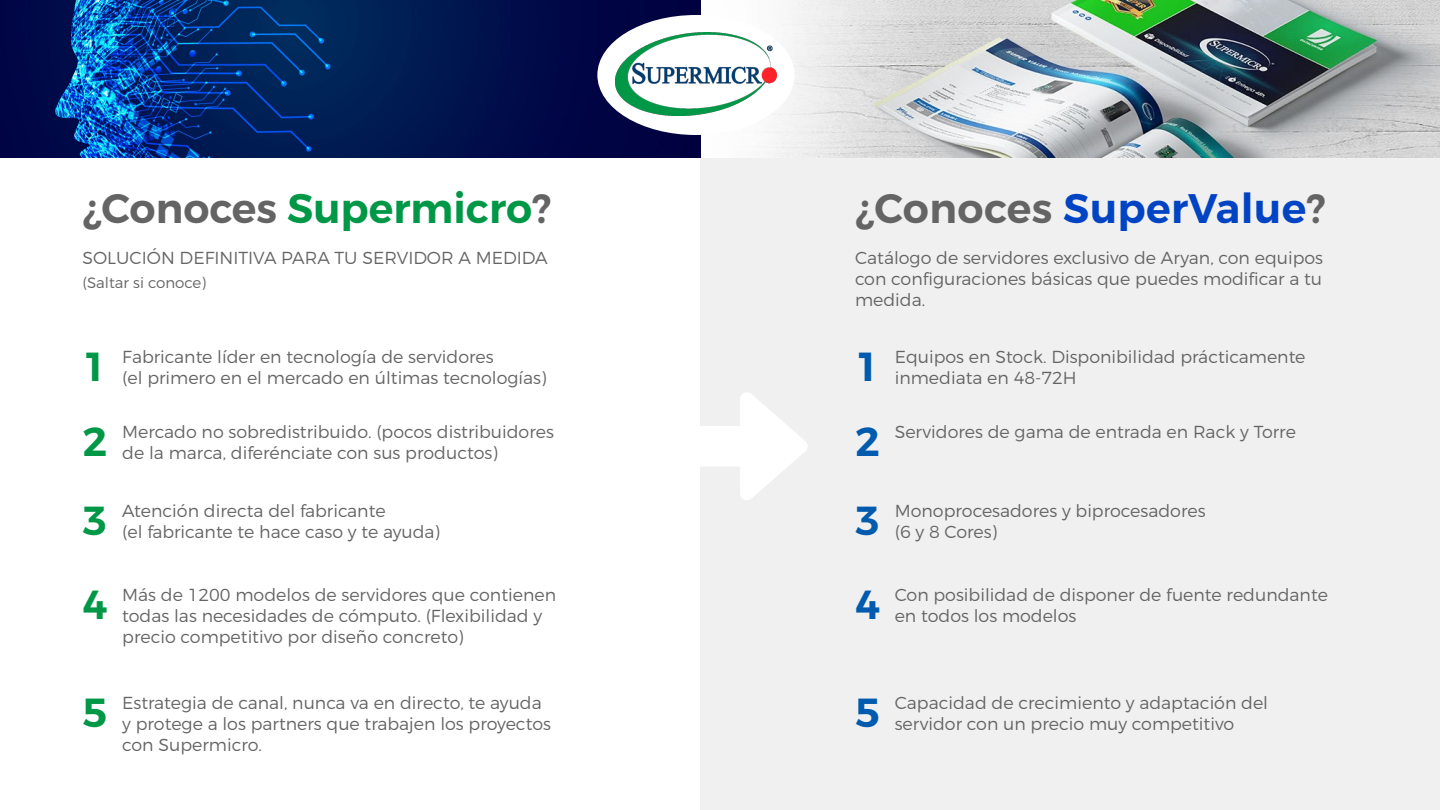
<style>
.page{position:relative;width:1440px;height:810px;background:#fff}
.page>*{position:absolute;margin:0;border:0;box-sizing:border-box;transform-origin:0 0}
.t1{font:600 41.25px "Montserrat";color:#009746}
.t2{font:600 41.25px "Montserrat";letter-spacing:.01em;color:#0044c3}
.t3{font:600 40.5px "Montserrat";color:#009746}
.t4{font:600 40.5px "Montserrat";color:#005aae}
.t5{font:300 17.4px/20.9px "Montserrat";color:#646464}
.t6{font:300 15px "Montserrat";color:#646464}
.s1{color:#646464}
</style>
<div class="page">
<div style="left:700px;top:0;width:740px;height:810px;background:#f0f0f0"></div>
<img style="left:700px;top:0;width:740px;height:157px">
<img style="left:0;top:0;width:700px;height:157px">
<svg style="left:700px;top:393px;width:107px;height:107px"></svg>
<div style="left:597px;top:15px;width:198px;height:120px;background:#fff;border-radius:50%"></div>
<img style="left:616px;top:33px;width:160px;height:82px">
<h1 class="t1" style="left:82px;top:183px;width:470px"><span class="s1">¿Conoces</span> Supermicro<span class="s1">?</span></h1>
<p class="t5" style="left:82px;top:247px;width:467px">SOLUCIÓN DEFINITIVA PARA TU SERVIDOR A MEDIDA</p>
<p class="t6" style="left:82px;top:273px;width:125px">(Saltar si conoce)</p>
<h1 class="t2" style="left:855px;top:183px;width:472px"><span class="s1">¿Conoces</span> SuperValue<span class="s1">?</span></h1>
<p class="t5" style="left:855px;top:247px;width:470px;text-align:justify">Catálogo de servidores exclusivo de Aryan, con equipos con configuraciones básicas que puedes modificar a tu medida.</p>
<h2 class="t3" style="left:82px;top:342px;width:26px">1</h2>
<p class="t5" style="left:122px;top:346px;width:426px">Fabricante líder en tecnología de servidores<br>(el primero en el mercado en últimas tecnologías)</p>
<h2 class="t4" style="left:855px;top:342px;width:26px">1</h2>
<p class="t5" style="left:895px;top:346px;width:412px">Equipos en Stock. Disponibilidad prácticamente inmediata en 48-72H</p>
<h2 class="t3" style="left:82px;top:417px;width:26px">2</h2>
<p class="t5" style="left:122px;top:421px;width:433px">Mercado no sobredistribuido. (pocos distribuidores de la marca, diferénciate con sus productos)</p>
<h2 class="t4" style="left:855px;top:417px;width:26px">2</h2>
<p class="t5" style="left:895px;top:421px;width:403px">Servidores de gama de entrada en Rack y Torre</p>
<h2 class="t3" style="left:82px;top:496px;width:26px">3</h2>
<p class="t5" style="left:122px;top:500px;width:319px">Atención directa del fabricante<br>(el fabricante te hace caso y te ayuda)</p>
<h2 class="t4" style="left:855px;top:496px;width:26px">3</h2>
<p class="t5" style="left:895px;top:500px;width:312px">Monoprocesadores y biprocesadores (6 y 8 Cores)</p>
<h2 class="t3" style="left:82px;top:580px;width:26px">4</h2>
<p class="t5" style="left:122px;top:584px;width:435px">Más de 1200 modelos de servidores que contienen todas las necesidades de cómputo. (Flexibilidad y precio competitivo por diseño concreto)</p>
<h2 class="t4" style="left:855px;top:580px;width:26px">4</h2>
<p class="t5" style="left:895px;top:584px;width:435px">Con posibilidad de disponer de fuente redundante en todos los modelos</p>
<h2 class="t3" style="left:82px;top:688px;width:26px">5</h2>
<p class="t5" style="left:122px;top:692px;width:430px">Estrategia de canal, nunca va en directo, te ayuda y protege a los partners que trabajen los proyectos con Supermicro.</p>
<h2 class="t4" style="left:855px;top:688px;width:26px">5</h2>
<p class="t5" style="left:895px;top:692px;width:375px">Capacidad de crecimiento y adaptación del servidor con un precio muy competitivo</p>
</div>
